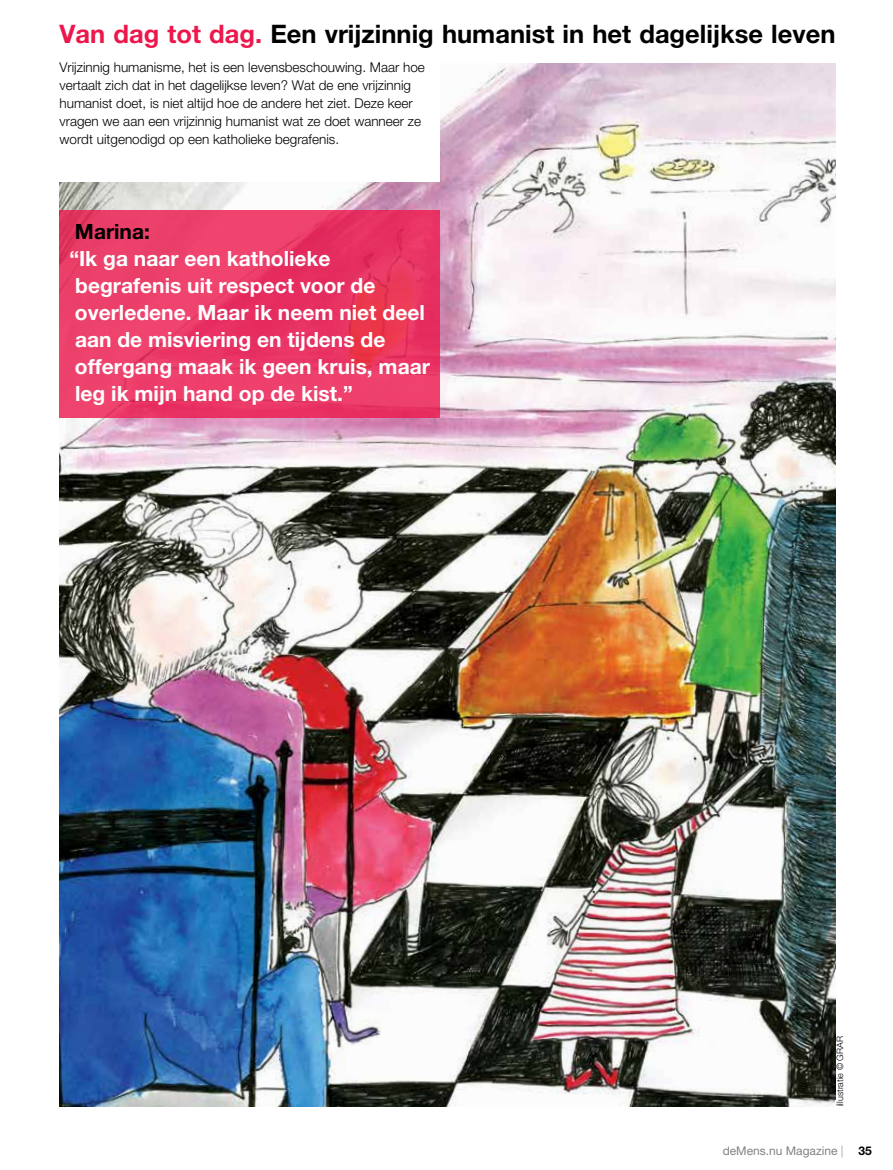
<style>
.page{position:relative;width:893px;height:1170px;background:#fff}
.page>*{position:absolute;margin:0;border:0;box-sizing:border-box;transform-origin:0 0}
.t1{font:700 25.5px "Helvetica Neue LT Pro";color:#000}
.t2{font:700 21px/27px "Helvetica Neue LT Pro";color:#fff}
.t3{font:700 21px "Helvetica Neue LT Pro";color:#000}
.t4{font:300 13.5px/18px "Helvetica Neue LT Pro";color:#000}
.t5{font:12px "Helvetica Neue LT Pro";color:#808285}
.t6{font:300 9px "Helvetica Neue LT Pro";color:#000}
.s1{color:#ed174c}
.s2{font-weight:300;color:#939598}
.s3{font-weight:700;color:#000}
</style>
<div class="page">
<img style="left:60px;top:64px;width:776px;height:1042px">
<div style="left:38px;top:43px;width:402px;height:139px;background:#fff"></div>
<svg style="left:60px;top:210px;width:380px;height:208px;background:#ea3a66"></svg>
<h1 class="t1" style="left:60px;top:18px;width:777px"><span class="s1">Van dag tot dag.</span> Een vrijzinnig humanist in het dagelijkse leven</h1>
<p class="t4" style="left:60px;top:58px;width:367px">Vrijzinnig humanisme, het is een levensbeschouwing. Maar hoe vertaalt zich dat in het dagelijkse leven? Wat de ene vrijzinnig humanist doet, is niet altijd hoe de andere het ziet. Deze keer vragen we aan een vrijzinnig humanist wat ze doet wanneer ze wordt uitgenodigd op een katholieke begrafenis.</p>
<h2 class="t3" style="left:75px;top:219px;width:77px">Marina:</h2>
<h2 class="t2" style="left:69px;top:245px;width:362px">“Ik ga naar een katholieke begrafenis uit respect voor de overledene. Maar ik neem niet deel aan de misviering en tijdens de offergang maak ik geen kruis, maar leg ik mijn hand op de kist.”</h2>
<p class="t6" style="left:834px;top:1106px;width:71px;rotate:-90deg">illustratie © GRAR</p>
<p class="t5" style="left:723px;top:1143px;width:151px">deMens.nu Magazine <span class="s2">|</span> <span class="s3">35</span></p>
</div>
